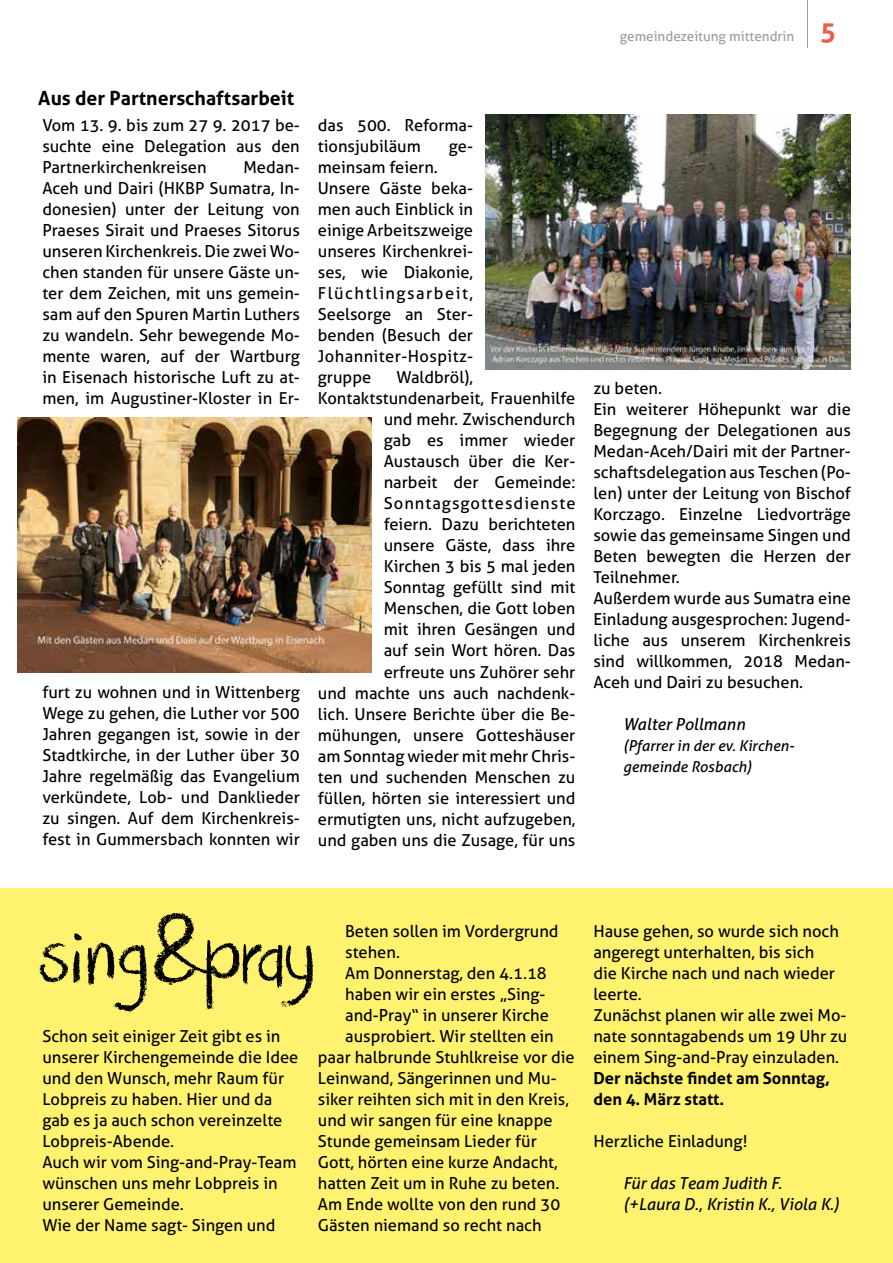
<style>
.page{position:relative;width:893px;height:1263px;background:#fff}
.page>*{position:absolute;margin:0;border:0;box-sizing:border-box;transform-origin:0 0}
.t1{font:79.35px "DK Crayon Crumble";letter-spacing:-.01em;color:#000}
.t2{font:700 19.5px "Aller";color:#000}
.t3{font:16.5px/21px "Aller";color:#000}
.t4{font:italic 16.5px/21px "Aller";color:#000}
.t5{font:700 16.5px/21px "Aller";color:#000}
.t6{font:16.5px "Aller";letter-spacing:.06em;color:#000}
.t7{font:italic 15px/21px "Aller";color:#000}
.t8{font:13.5px "Aller";color:#9d9d9c}
.s1{font-weight:700;font-size:27px;color:#eb5d48}
.s2{font-size:108.75px}
</style>
<div class="page">
<hr style="left:807px;top:0;width:1px;height:47px;background:#9d9d9c">
<div style="left:0;top:889px;width:893px;height:374px;background:#fff26e"></div>
<img style="left:17px;top:418px;width:354px;height:255px">
<img style="left:486px;top:114px;width:365px;height:255px">
<p class="t2" style="left:38px;top:86px;width:257px">Aus der Partnerschaftsarbeit</p>
<p class="t3" style="left:42px;top:115px;width:259px;text-align:justify">Vom 13. 9. bis zum 27 9. 2017 be&shy;suchte eine Delegation aus den Partnerkirchenkreisen</p>
<p class="t3" style="left:42px;top:157px;width:259px;text-align:justify;text-indent:201px">Medan-Aceh und Dairi (HKBP Sumatra, In&shy;donesien) unter der Leitung von Praeses Sirait und Praeses Sitorus unseren Kirchenkreis. Die zwei Wo&shy;chen standen für unsere Gäste un&shy;ter dem Zeichen, mit uns gemein&shy;sam auf den Spuren Martin Luthers zu wandeln. Sehr bewegende Mo&shy;mente waren, auf der Wartburg in Eisenach historische Luft zu at&shy;men, im Augustiner-Kloster in Er-</p>
<p class="t3" style="left:42px;top:682px;width:259px;text-align:justify">furt zu wohnen und in Wittenberg Wege zu gehen, die Luther vor 500<br>Jahren gegangen ist, sowie in der Stadtkirche, in der Luther über 30<br>Jahre regelmäßig das Evangelium verkündete, Lob- und Danklieder zu singen. Auf dem Kirchenkreis&shy;fest in Gummersbach konnten wir</p>
<p class="t3" style="left:318px;top:115px;width:157px">das 500. Reforma&shy;tionsjubiläum</p>
<p class="t3" style="left:449px;top:136px;width:26px">ge-</p>
<p class="t3" style="left:318px;top:157px;width:157px">meinsam feiern.<br>Unsere Gäste beka&shy;men auch Einblick in einige Arbeitszweige unseres Kirchenkrei&shy;ses, wie Diakonie,<br>Flüchtlingsarbeit,<br>Seelsorge an Ster&shy;benden (Besuch der<br>Johanniter-Hospitz&shy;gruppe</p>
<p class="t3" style="left:396px;top:367px;width:78px">Waldbröl),</p>
<p class="t3" style="left:318px;top:388px;width:259px">Kontaktstundenarbeit, Frauenhilfe</p>
<p class="t3" style="left:384px;top:409px;width:193px">und mehr. Zwischendurch</p>
<p class="t3" style="left:384px;top:430px;width:193px">gab es immer wieder</p>
<p class="t3" style="left:384px;top:451px;width:193px">Austausch über die Ker-</p>
<p class="t3" style="left:384px;top:472px;width:193px">narbeit der Gemeinde:</p>
<p class="t6" style="left:384px;top:493px;width:193px">Sonntagsgottesdienste</p>
<p class="t3" style="left:384px;top:514px;width:193px">feiern. Dazu berichteten</p>
<p class="t3" style="left:384px;top:535px;width:193px">unsere Gäste, dass ihre</p>
<p class="t3" style="left:384px;top:556px;width:193px">Kirchen 3 bis 5 mal jeden</p>
<p class="t3" style="left:384px;top:577px;width:193px">Sonntag gefüllt sind mit</p>
<p class="t3" style="left:384px;top:598px;width:193px">Menschen, die Gott loben</p>
<p class="t3" style="left:384px;top:619px;width:193px">mit ihren Gesängen und</p>
<p class="t3" style="left:384px;top:640px;width:193px">auf sein Wort hören. Das</p>
<p class="t3" style="left:384px;top:661px;width:193px">erfreute uns Zuhörer sehr</p>
<p class="t3" style="left:318px;top:682px;width:259px">und machte uns auch nachdenk-</p>
<p class="t3" style="left:318px;top:703px;width:259px">lich. Unsere Berichte über die Be-</p>
<p class="t3" style="left:318px;top:724px;width:259px">mühungen, unsere Gotteshäuser</p>
<p class="t3" style="left:318px;top:745px;width:259px">am Sonntag wieder mit mehr Chris-</p>
<p class="t3" style="left:318px;top:766px;width:259px">ten und suchenden Menschen zu</p>
<p class="t3" style="left:318px;top:787px;width:259px">füllen, hörten sie interessiert und</p>
<p class="t3" style="left:318px;top:808px;width:259px">ermutigten uns, nicht aufzugeben,</p>
<p class="t3" style="left:318px;top:829px;width:259px">und gaben uns die Zusage, für uns</p>
<p class="t8" style="left:620px;top:28px;width:218px">gemeindezeitung mittendrin <span class="s1">5</span></p>
<p class="t3" style="left:593px;top:378px;width:259px">zu beten.<br>Ein weiterer Höhepunkt war die<br>Begegnung der Delegationen aus<br>Medan-Aceh/Dairi mit der Partner&shy;schaftsdelegation aus Teschen (Po&shy;len) unter der Leitung von Bischof<br>Korczago. Einzelne Liedvorträge sowie das gemeinsame Singen und<br>Beten bewegten die Herzen der<br>Teilnehmer.<br>Außerdem wurde aus Sumatra eine<br>Einladung ausgesprochen: Jugend&shy;liche aus unserem Kirchenkreis sind willkommen, 2018 Medan-<br>Aceh und Dairi zu besuchen.</p>
<p class="t4" style="left:623px;top:714px;width:124px">Walter Pollmann</p>
<p class="t7" style="left:623px;top:735px;width:173px">(Pfarrer in der ev. Kirchen&shy;gemeinde Rosbach)</p>
<h1 class="t1" style="left:37px;top:912px;width:279px">sing<span class="s2">&amp;</span>pray</h1>
<p class="t3" style="left:345px;top:920px;width:215px">Beten sollen im Vordergrund</p>
<p class="t3" style="left:345px;top:941px;width:56px">stehen.</p>
<p class="t3" style="left:345px;top:962px;width:203px">Am Donnerstag, den 4.1.18</p>
<p class="t3" style="left:345px;top:983px;width:202px">haben wir ein erstes „Sing-</p>
<p class="t3" style="left:345px;top:1004px;width:205px">and-Pray“ in unserer Kirche</p>
<p class="t3" style="left:345px;top:1025px;width:210px">ausprobiert. Wir stellten ein</p>
<p class="t3" style="left:318px;top:1046px;width:258px">paar halbrunde Stuhlkreise vor die</p>
<p class="t3" style="left:318px;top:1067px;width:240px">Leinwand, Sängerinnen und Mu-</p>
<p class="t3" style="left:318px;top:1088px;width:253px">siker reihten sich mit in den Kreis,</p>
<p class="t3" style="left:318px;top:1109px;width:236px">und wir sangen für eine knappe</p>
<p class="t3" style="left:318px;top:1130px;width:220px">Stunde gemeinsam Lieder für</p>
<p class="t3" style="left:318px;top:1151px;width:241px">Gott, hörten eine kurze Andacht,</p>
<p class="t3" style="left:318px;top:1172px;width:243px">hatten Zeit um in Ruhe zu beten.</p>
<p class="t3" style="left:318px;top:1193px;width:244px">Am Ende wollte von den rund 30</p>
<p class="t3" style="left:318px;top:1214px;width:225px">Gästen niemand so recht nach</p>
<p class="t3" style="left:42px;top:1025px;width:258px">Schon seit einiger Zeit gibt es in unserer Kirchengemeinde die Idee und den Wunsch, mehr Raum für<br>Lobpreis zu haben. Hier und da gab es ja auch schon vereinzelte<br>Lobpreis-Abende.<br>Auch wir vom Sing-and-Pray-Team wünschen uns mehr Lobpreis in unserer Gemeinde.<br>Wie der Name sagt- Singen und</p>
<p class="t3" style="left:593px;top:920px;width:256px">Hause gehen, so wurde sich noch angeregt unterhalten, bis sich<br>die Kirche nach und nach wieder leerte.<br>Zunächst planen wir alle zwei Mo&shy;nate sonntagabends um 19 Uhr zu einem Sing-and-Pray einzuladen.</p>
<p class="t5" style="left:593px;top:1067px;width:238px">Der nächste findet am Sonntag, den 4. März statt.</p>
<p class="t3" style="left:593px;top:1130px;width:156px">Herzliche Einladung!</p>
<p class="t4" style="left:623px;top:1172px;width:218px">Für das Team Judith F. (+Laura D., Kristin K., Viola K.)</p>
</div>
